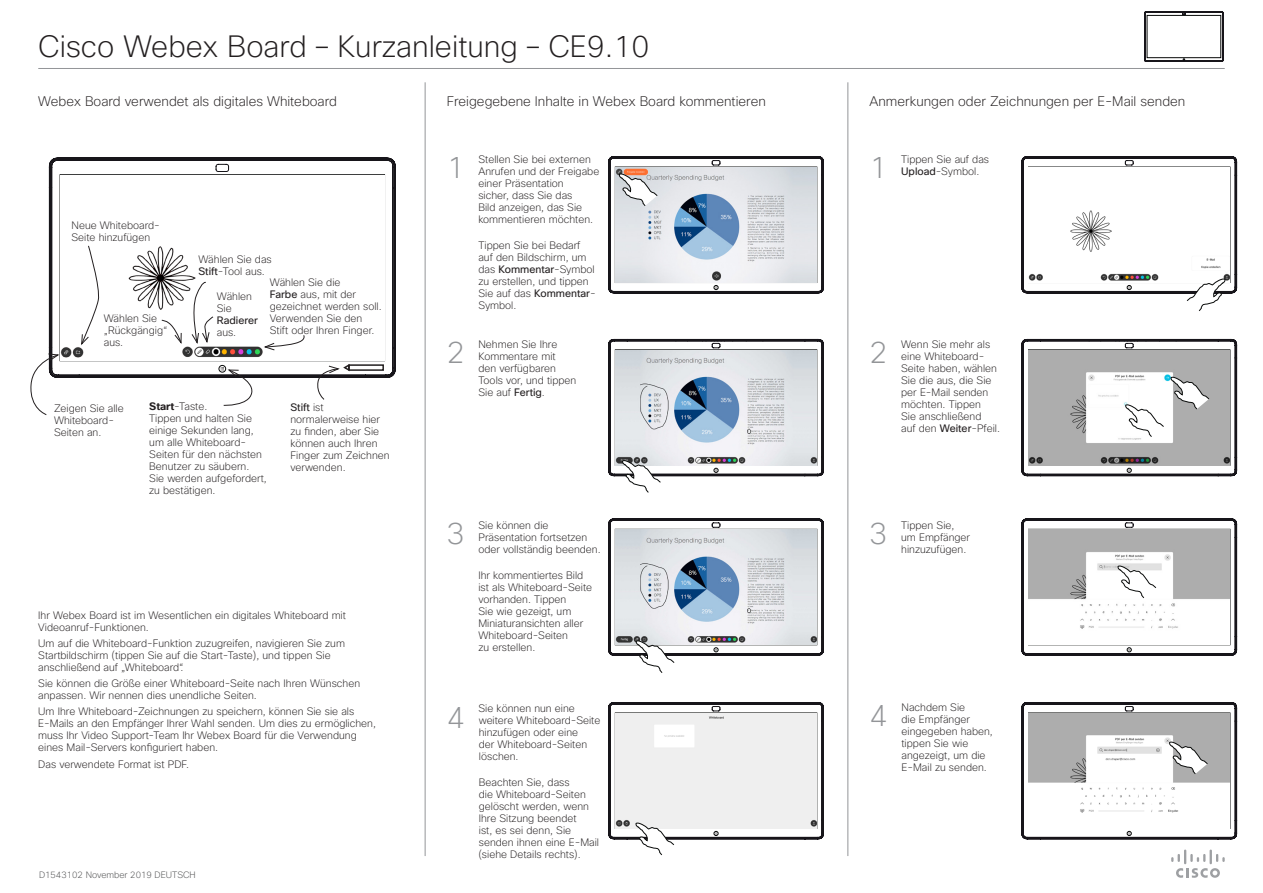
<style>
.page{position:relative;width:1263px;height:893px;background:#fff}
.page>*{position:absolute;margin:0;border:0;box-sizing:border-box;transform-origin:0 0}
.Subhead1{font:200 30px "Cisco Sans";color:#231f20}
.t1{font:200 30px "Cisco Sans";color:#939598}
.Subhead1-2{font:200 13.5px "Cisco Sans";color:#231f20}
.CartoonAnnotation{font:200 10.5px/12px "Cisco Sans";color:#231f20}
.t2{font:200 9px "Cisco Sans";color:#4b4c4d}
.s1{font-weight:400}
.s2{font-weight:700}
</style>
<div class="page">
<hr style="left:425px;top:82px;width:1px;height:774px;background:#939598">
<svg style="left:1171px;top:849px;width:54px;height:29px"></svg>
<hr style="left:38px;top:68px;width:1187px;height:1px;background:#939598">
<hr style="left:847px;top:82px;width:1px;height:774px;background:#939598">
<svg style="left:1144px;top:12px;width:79px;height:50px"></svg>
<svg style="left:49px;top:158px;width:347px;height:220px"></svg>
<div style="left:219px;top:365px;width:7px;height:7px;border:1px solid #080a09;border-radius:50%"></div>
<img style="left:61px;top:175px;width:323px;height:185px">
<div style="left:348px;top:364px;width:36px;height:7px;border:2px solid #231f20"></div>
<svg style="left:81px;top:245px;width:20px;height:101px"></svg>
<svg style="left:30px;top:353px;width:30px;height:62px"></svg>
<svg style="left:221px;top:367px;width:34px;height:39px"></svg>
<svg style="left:316px;top:363px;width:35px;height:37px"></svg>
<svg style="left:263px;top:335px;width:44px;height:16px"></svg>
<svg style="left:190px;top:280px;width:24px;height:65px"></svg>
<svg style="left:161px;top:320px;width:21px;height:25px"></svg>
<svg style="left:608px;top:156px;width:216px;height:137px"></svg>
<svg style="left:1021px;top:156px;width:216px;height:155px"></svg>
<svg style="left:608px;top:339px;width:216px;height:153px"></svg>
<svg style="left:1021px;top:339px;width:216px;height:137px"></svg>
<svg style="left:1021px;top:519px;width:216px;height:136px"></svg>
<svg style="left:1021px;top:702px;width:216px;height:137px"></svg>
<svg style="left:608px;top:519px;width:216px;height:154px"></svg>
<svg style="left:608px;top:702px;width:216px;height:153px"></svg>
<h1 class="Subhead1" style="left:38px;top:27px;width:613px">Cisco Webex Board – Kurzanleitung – CE9.10</h1>
<h1 class="Subhead1-2" style="left:38px;top:93px;width:300px">Webex Board verwendet als digitales Whiteboard</h1>
<h1 class="Subhead1-2" style="left:447px;top:93px;width:321px">Freigegebene Inhalte in Webex Board kommentieren</h1>
<h1 class="Subhead1-2" style="left:869px;top:93px;width:317px">Anmerkungen oder Zeichnungen per E-Mail senden</h1>
<p class="CartoonAnnotation" style="left:72px;top:219px;width:90px">Neue Whiteboard-<br>Seite hinzufügen</p>
<p class="CartoonAnnotation" style="left:104px;top:312px;width:65px">Wählen Sie „Rückgängig“ aus.</p>
<p class="CartoonAnnotation" style="left:198px;top:253px;width:75px">Wählen Sie das<br><span class="s1">Stift</span>-Tool aus.</p>
<p class="CartoonAnnotation" style="left:217px;top:291px;width:43px">Wählen<br>Sie<br><span class="s1">Radierer </span>aus.</p>
<p class="CartoonAnnotation" style="left:270px;top:276px;width:113px">Wählen Sie die<br><span class="s1">Farbe</span> aus, mit der gezeichnet werden soll.<br>Verwenden Sie den<br>Stift oder Ihren Finger.</p>
<p class="CartoonAnnotation" style="left:54px;top:402px;width:71px">Zeigen Sie alle<br>Whiteboard-<br>Seiten an.</p>
<p class="CartoonAnnotation" style="left:149px;top:400px;width:60px"><span class="s2">Start</span>-Taste.</p>
<p class="CartoonAnnotation" style="left:149px;top:412px;width:119px">Tippen und halten Sie einige Sekunden lang, um alle Whiteboard-<br>Seiten für den nächsten<br>Benutzer zu säubern.<br>Sie werden aufgefordert, zu bestätigen.</p>
<p class="CartoonAnnotation" style="left:290px;top:401px;width:101px"><span class="s1">Stift</span> ist normalerweise hier zu finden, aber Sie können auch Ihren<br>Finger zum Zeichnen verwenden.</p>
<p class="CartoonAnnotation" style="left:38px;top:609px;width:309px">Ihr Webex Board ist im Wesentlichen ein digitales Whiteboard mit<br>Videoanruf-Funktionen.</p>
<p class="CartoonAnnotation" style="left:38px;top:637px;width:308px">Um auf die Whiteboard-Funktion zuzugreifen, navigieren Sie zum<br>Startbildschirm (tippen Sie auf die Start-Taste), und tippen Sie anschließend auf „Whiteboard“.</p>
<p class="CartoonAnnotation" style="left:38px;top:677px;width:323px">Sie können die Größe einer Whiteboard-Seite nach Ihren Wünschen anpassen. Wir nennen dies unendliche Seiten.</p>
<p class="CartoonAnnotation" style="left:38px;top:705px;width:339px">Um Ihre Whiteboard-Zeichnungen zu speichern, können Sie sie als E-Mails an den Empfänger Ihrer Wahl senden. Um dies zu ermöglichen, muss Ihr Video Support-Team Ihr Webex Board für die Verwendung eines Mail-Servers konfiguriert haben.</p>
<p class="CartoonAnnotation" style="left:38px;top:758px;width:152px">Das verwendete Format ist PDF.</p>
<p class="t2" style="left:39px;top:869px;width:158px">D1543102 November 2019 DEUTSCH</p>
<p class="t1" style="left:447px;top:149px;width:19px">1</p>
<p class="CartoonAnnotation" style="left:478px;top:153px;width:122px">Stellen Sie bei externen<br>Anrufen und der Freigabe einer Präsentation<br>sicher, dass Sie das<br>Bild anzeigen, das Sie kommentieren möchten.</p>
<p class="CartoonAnnotation" style="left:478px;top:239px;width:119px">Tippen Sie bei Bedarf auf den Bildschirm, um das <span class="s1">Kommentar</span>-Symbol zu erstellen, und tippen<br>Sie auf das <span class="s1">Kommentar</span>-<br>Symbol.</p>
<p class="t1" style="left:869px;top:149px;width:19px">1</p>
<p class="CartoonAnnotation" style="left:901px;top:153px;width:89px">Tippen Sie auf das<br><span class="s1">Upload</span>-Symbol.</p>
<p class="t1" style="left:447px;top:333px;width:19px">2</p>
<p class="CartoonAnnotation" style="left:478px;top:338px;width:99px">Nehmen Sie Ihre<br>Kommentare mit<br>den verfügbaren<br>Tools vor, und tippen<br>Sie auf <span class="s1">Fertig</span>.</p>
<p class="t1" style="left:869px;top:333px;width:19px">2</p>
<p class="CartoonAnnotation" style="left:901px;top:338px;width:100px">Wenn Sie mehr als eine Whiteboard-<br>Seite haben, wählen<br>Sie die aus, die Sie per E-Mail senden möchten. Tippen<br>Sie anschließend<br>auf den <span class="s1">Weiter</span>-Pfeil.</p>
<p class="t1" style="left:447px;top:514px;width:19px">3</p>
<p class="CartoonAnnotation" style="left:478px;top:519px;width:124px">Sie können die<br>Präsentation fortsetzen oder vollständig beenden.</p>
<p class="CartoonAnnotation" style="left:478px;top:569px;width:115px">Ihr kommentiertes Bild ist als Whiteboard-Seite vorhanden. Tippen<br>Sie wie gezeigt, um<br>Miniaturansichten aller<br>Whiteboard-Seiten<br>zu erstellen.</p>
<p class="t1" style="left:869px;top:514px;width:19px">3</p>
<p class="CartoonAnnotation" style="left:901px;top:519px;width:71px">Tippen Sie, um Empfänger hinzuzufügen.</p>
<p class="t1" style="left:447px;top:698px;width:19px">4</p>
<p class="CartoonAnnotation" style="left:901px;top:701px;width:93px">Nachdem Sie<br>die Empfänger eingegeben haben, tippen Sie wie angezeigt, um die<br>E-Mail zu senden.</p>
<p class="CartoonAnnotation" style="left:478px;top:702px;width:123px">Sie können nun eine weitere Whiteboard-Seite hinzufügen oder eine<br>der Whiteboard-Seiten löschen.</p>
<p class="CartoonAnnotation" style="left:478px;top:776px;width:122px">Beachten Sie, dass<br>die Whiteboard-Seiten gelöscht werden, wenn<br>Ihre Sitzung beendet<br>ist, es sei denn, Sie senden ihnen eine E-Mail (siehe Details rechts).</p>
<p class="t1" style="left:869px;top:696px;width:19px">4</p>
</div>
